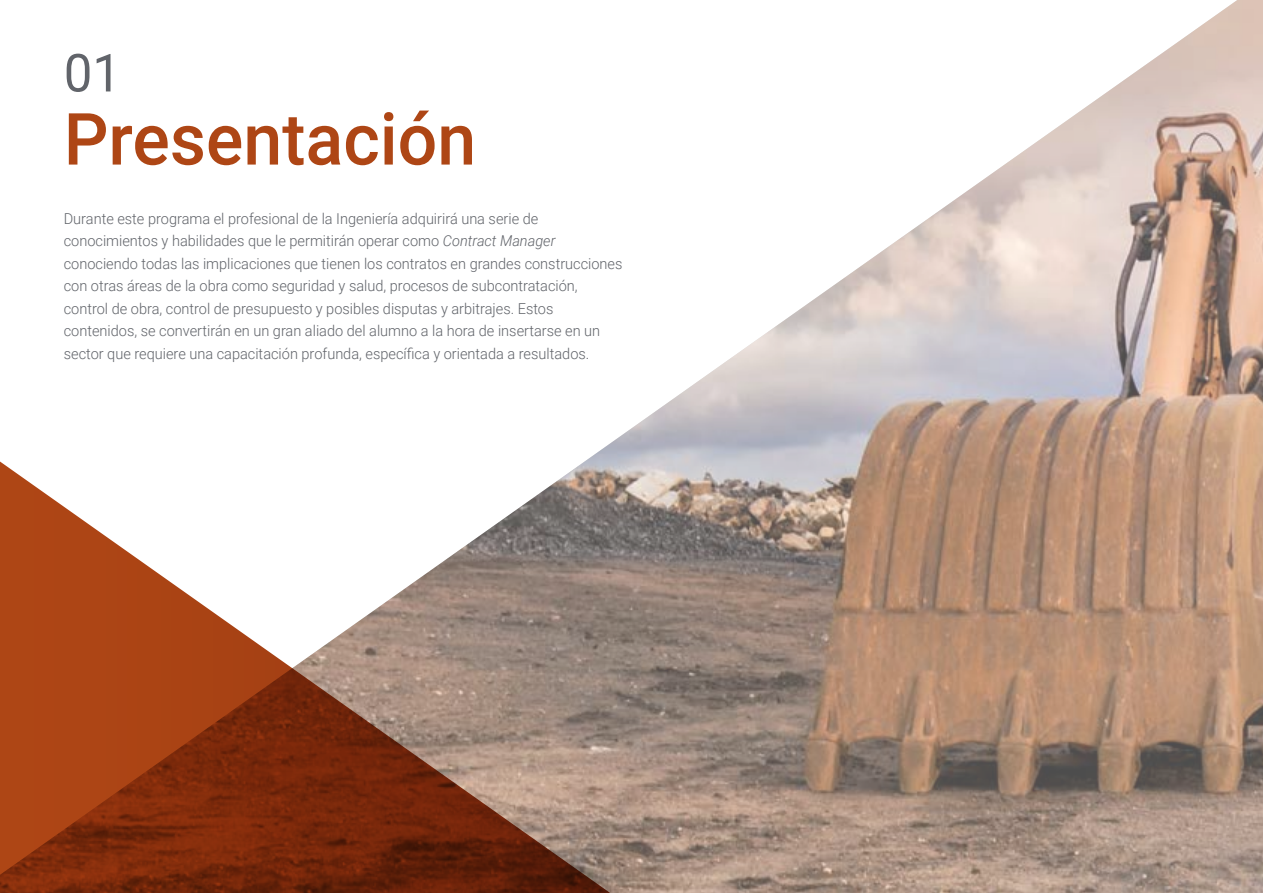
<style>
.page{position:relative;width:1263px;height:893px;background:#fff}
.page>*{position:absolute;margin:0;border:0;box-sizing:border-box;transform-origin:0 0}
.t1{font:500 72px "Roboto";color:#ae4615}
.t2{font:52.5px "Roboto";color:#61646a}
.t3{font:300 15px/22.5px "Roboto";color:#61646a}
.s1{font-style:italic}
</style>
<div class="page">
<img style="left:607px;top:0;width:656px;height:893px">
<svg style="left:0;top:446px;width:640px;height:447px"></svg>
<h2 class="t2" style="left:64px;top:36px;width:59px">01</h2>
<h1 class="t1" style="left:64px;top:89px;width:414px">Presentación</h1>
<p class="t3" style="left:64px;top:207px;width:560px">Durante este programa el profesional de la Ingeniería adquirirá una serie de conocimientos y habilidades que le permitirán operar como <span class="s1">Contract Manager </span>conociendo todas las implicaciones que tienen los contratos en grandes construcciones con otras áreas de la obra como seguridad y salud, procesos de subcontratación, control de obra, control de presupuesto y posibles disputas y arbitrajes. Estos contenidos, se convertirán en un gran aliado del alumno a la hora de insertarse en un sector que requiere una capacitación profunda, específica y orientada a resultados.</p>
</div>
